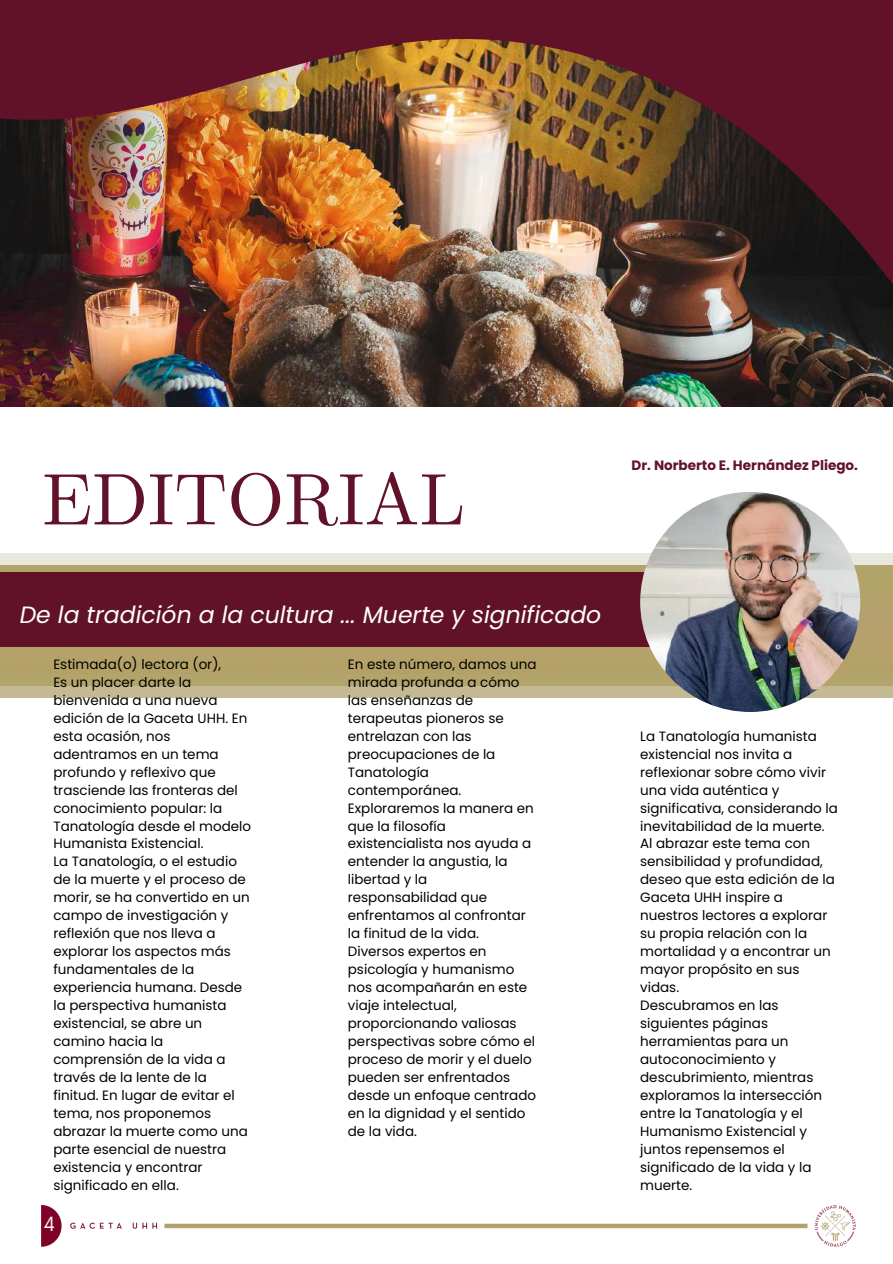
<style>
.page{position:relative;width:893px;height:1264px;background:#fff}
.page>*{position:absolute;margin:0;border:0;box-sizing:border-box;transform-origin:0 0}
.t1{font:73.2px "CMU Serif";color:#611228}
.t2{font:italic 23.55px "Poppins";color:#fff}
.t3{font:19.05px "Now";color:#fff}
.t4{font:13.5px/18px "Poppins";color:#000}
.t5{font:700 13.5px "Poppins";color:#621229}
</style>
<div class="page">
<img style="left:0;top:0;width:892px;height:712px">
<img style="left:41px;top:1205px;width:814px;height:41px">
<h1 class="t1" style="left:42px;top:456px;width:424px">EDITORIAL</h1>
<h2 class="t2" style="left:20px;top:598px;width:583px">De la tradición a la cultura ... Muerte y significado</h2>
<p class="t4" style="left:53px;top:655px;width:199px">Estimada(o) lectora (or),<br>Es un placer darte la bienvenida a una nueva edición de la Gaceta UHH. En esta ocasión, nos adentramos en un tema profundo y reflexivo que trasciende las fronteras del conocimiento popular: la<br>Tanatología desde el modelo<br>Humanista Existencial.<br>La Tanatología, o el estudio de la muerte y el proceso de morir, se ha convertido en un campo de investigación y reflexión que nos lleva a explorar los aspectos más fundamentales de la experiencia humana. Desde la perspectiva humanista existencial, se abre un camino hacia la comprensión de la vida a través de la lente de la finitud. En lugar de evitar el tema, nos proponemos abrazar la muerte como una parte esencial de nuestra existencia y encontrar significado en ella.</p>
<p class="t4" style="left:348px;top:655px;width:190px">En este número, damos una mirada profunda a cómo las enseñanzas de terapeutas pioneros se entrelazan con las preocupaciones de la<br>Tanatología contemporánea.<br>Exploraremos la manera en que la filosofía existencialista nos ayuda a entender la angustia, la libertad y la responsabilidad que enfrentamos al confrontar la finitud de la vida.<br>Diversos expertos en psicología y humanismo nos acompañarán en este viaje intelectual, proporcionando valiosas perspectivas sobre cómo el proceso de morir y el duelo pueden ser enfrentados desde un enfoque centrado en la dignidad y el sentido de la vida.</p>
<h3 class="t3" style="left:43px;top:1213px;width:13px">4</h3>
<p class="t5" style="left:631px;top:455px;width:228px">Dr. Norberto E. Hernández Pliego.</p>
<p class="t4" style="left:640px;top:726px;width:199px">La Tanatología humanista existencial nos invita a reflexionar sobre cómo vivir una vida auténtica y significativa, considerando la inevitabilidad de la muerte.<br>Al abrazar este tema con sensibilidad y profundidad, deseo que esta edición de la<br>Gaceta UHH inspire a nuestros lectores a explorar su propia relación con la mortalidad y a encontrar un mayor propósito en sus vidas.<br>Descubramos en las siguientes páginas herramientas para un autoconocimiento y descubrimiento, mientras exploramos la intersección entre la Tanatología y el<br>Humanismo Existencial y juntos repensemos el significado de la vida y la muerte.</p>
</div>
